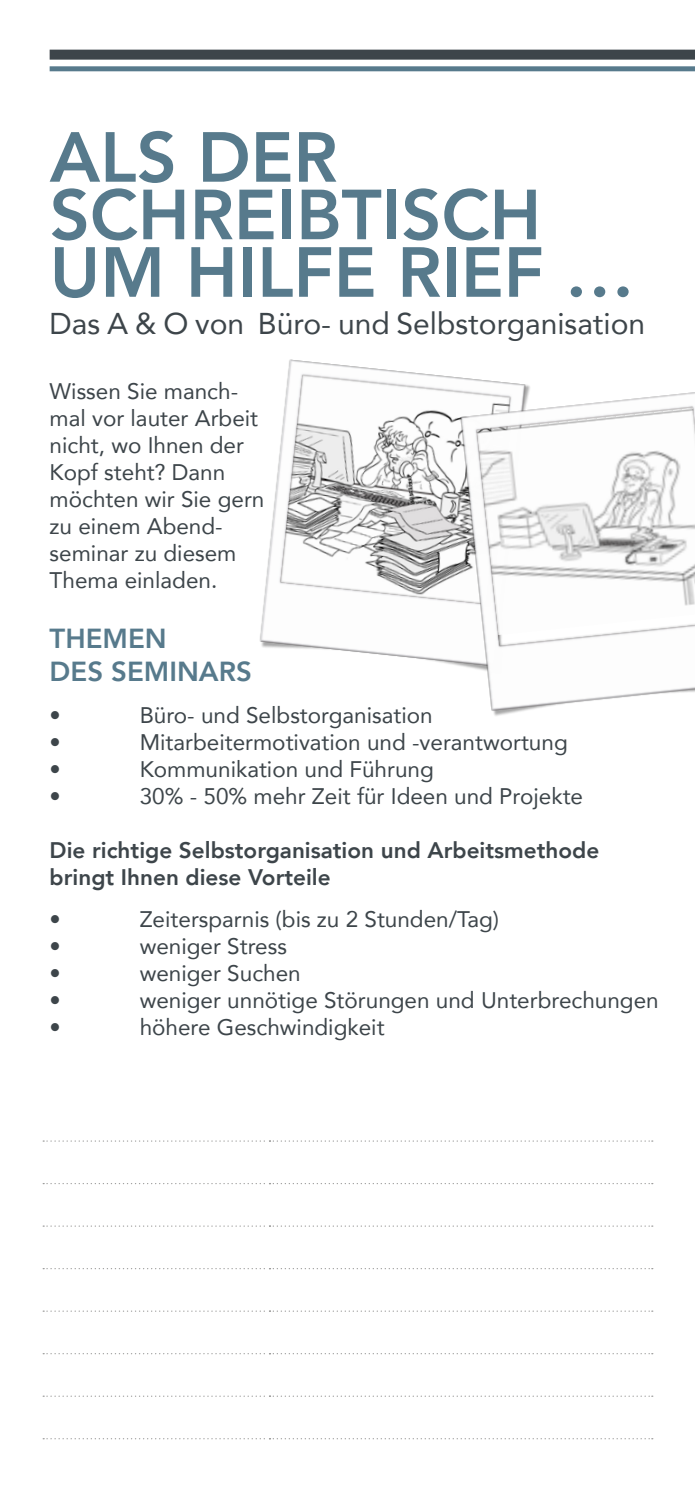
<style>
.page{position:relative;width:695px;height:1489px;background:#fff}
.page>*{position:absolute;margin:0;border:0;box-sizing:border-box;transform-origin:0 0}
.t1{font:800 70px "Avenir";color:#577a8c}
.t2{font:30px "Avenir";color:#3d454a}
.t3{font:800 27.5px "Avenir";color:#577a8c}
.t4{font:22.5px "Avenir";color:#3d454a}
.t5{font:800 22.5px "Avenir";color:#3d454a}
</style>
<div class="page">
<svg style="left:43px;top:1140px;width:609px;height:1px"></svg>
<svg style="left:43px;top:1183px;width:609px;height:1px"></svg>
<svg style="left:43px;top:1225px;width:609px;height:1px"></svg>
<svg style="left:43px;top:1268px;width:609px;height:1px"></svg>
<svg style="left:43px;top:1310px;width:609px;height:1px"></svg>
<svg style="left:43px;top:1353px;width:609px;height:1px"></svg>
<svg style="left:43px;top:1395px;width:609px;height:1px"></svg>
<svg style="left:43px;top:1438px;width:609px;height:1px"></svg>
<img style="left:259px;top:359px;width:168px;height:301px">
<div style="left:50px;top:50px;width:644px;height:10px;background:#3d454a"></div>
<div style="left:50px;top:66px;width:644px;height:5px;background:#577a8c"></div>
<img style="left:427px;top:374px;width:267px;height:342px">
<p class="t1" style="left:50px;top:103px;width:289px">ALS DER</p>
<p class="t1" style="left:50px;top:160px;width:493px">SCHREIBTISCH</p>
<p class="t1" style="left:50px;top:218px;width:586px">UM HILFE RIEF …</p>
<p class="t2" style="left:50px;top:300px;width:597px">Das A &amp; O von Büro- und Selbstorganisation</p>
<p class="t4" style="left:50px;top:373px;width:190px">Wissen Sie manch-</p>
<p class="t4" style="left:50px;top:400px;width:210px">mal vor lauter Arbeit</p>
<p class="t4" style="left:50px;top:427px;width:196px">nicht, wo Ihnen der</p>
<p class="t4" style="left:50px;top:454px;width:177px">Kopf steht? Dann</p>
<p class="t4" style="left:50px;top:481px;width:216px">möchten wir Sie gern</p>
<p class="t4" style="left:50px;top:508px;width:174px">zu einem Abend-</p>
<p class="t4" style="left:50px;top:535px;width:188px">seminar zu diesem</p>
<p class="t4" style="left:50px;top:562px;width:169px">Thema einladen.</p>
<p class="t3" style="left:50px;top:617px;width:119px">THEMEN</p>
<p class="t3" style="left:50px;top:650px;width:204px">DES SEMINARS</p>
<p class="t4" style="left:50px;top:697px;width:13px">•</p>
<p class="t4" style="left:140px;top:697px;width:294px">Büro- und Selbstorganisation</p>
<p class="t4" style="left:50px;top:724px;width:13px">•</p>
<p class="t4" style="left:140px;top:724px;width:429px">Mitarbeitermotivation und -verantwortung</p>
<p class="t4" style="left:50px;top:751px;width:13px">•</p>
<p class="t4" style="left:140px;top:751px;width:295px">Kommunikation und Führung</p>
<p class="t4" style="left:50px;top:778px;width:13px">•</p>
<p class="t4" style="left:140px;top:778px;width:445px">30% - 50% mehr Zeit für Ideen und Projekte</p>
<p class="t5" style="left:50px;top:832px;width:551px">Die richtige Selbstorganisation und Arbeitsmethode</p>
<p class="t5" style="left:50px;top:859px;width:282px">bringt Ihnen diese Vorteile</p>
<p class="t4" style="left:50px;top:901px;width:13px">•</p>
<p class="t4" style="left:140px;top:901px;width:361px">Zeitersparnis (bis zu 2 Stunden/Tag)</p>
<p class="t4" style="left:50px;top:928px;width:13px">•</p>
<p class="t4" style="left:140px;top:928px;width:149px">weniger Stress</p>
<p class="t4" style="left:50px;top:955px;width:13px">•</p>
<p class="t4" style="left:140px;top:955px;width:162px">weniger Suchen</p>
<p class="t4" style="left:50px;top:982px;width:13px">•</p>
<p class="t4" style="left:140px;top:982px;width:520px">weniger unnötige Störungen und Unterbrechungen</p>
<p class="t4" style="left:50px;top:1009px;width:13px">•</p>
<p class="t4" style="left:140px;top:1009px;width:246px">höhere Geschwindigkeit</p>
</div>
